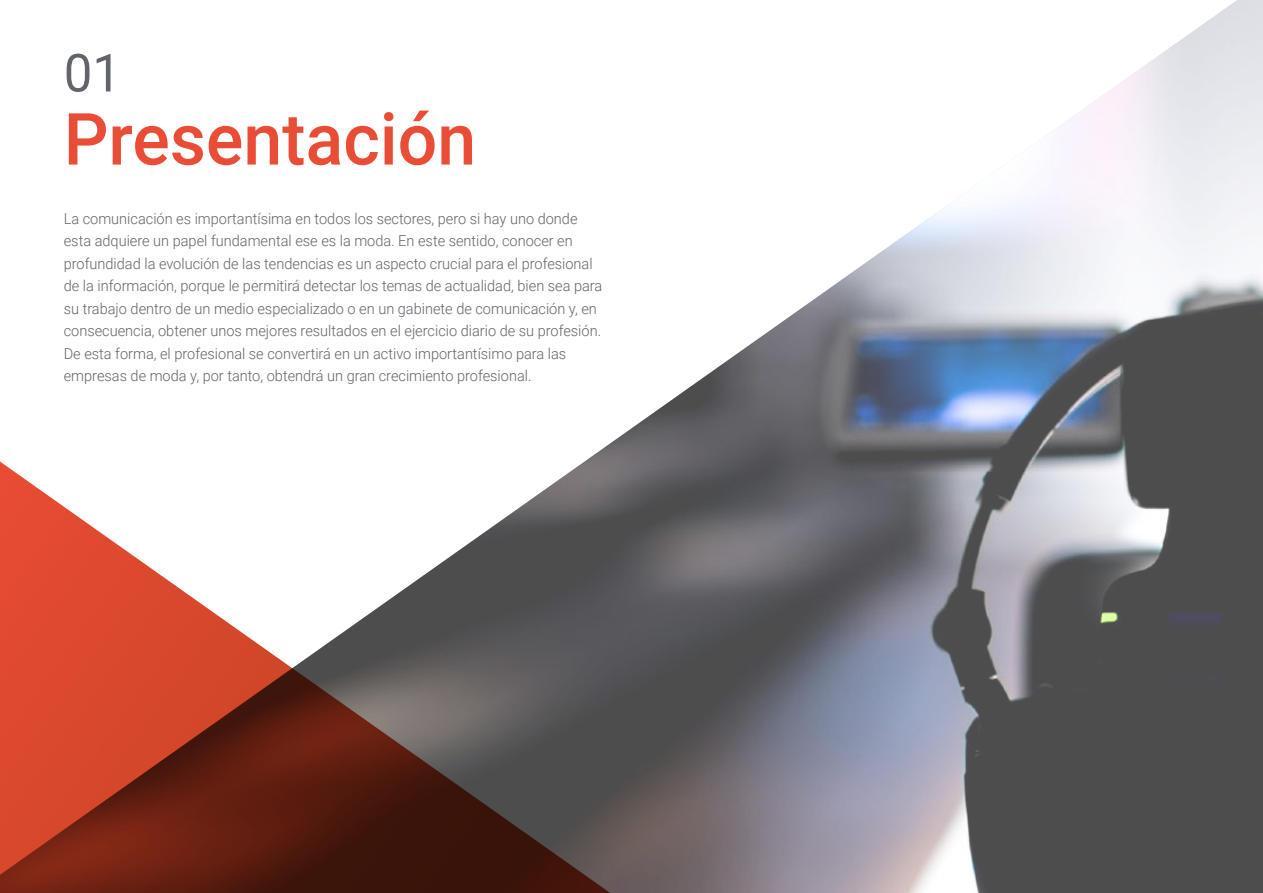
<style>
.page{position:relative;width:1263px;height:893px;background:#fff}
.page>*{position:absolute;margin:0;border:0;box-sizing:border-box;transform-origin:0 0}
.t1{font:500 72px "Roboto";color:#e94d35}
.t2{font:52.5px "Roboto";color:#61646a}
.t3{font:300 15px/22.5px "Roboto";color:#61646a}
</style>
<div class="page">
<img style="left:606px;top:0;width:657px;height:893px">
<svg style="left:0;top:446px;width:640px;height:447px"></svg>
<h2 class="t2" style="left:64px;top:36px;width:59px">01</h2>
<h1 class="t1" style="left:64px;top:89px;width:414px">Presentación</h1>
<p class="t3" style="left:64px;top:207px;width:540px">La comunicación es importantísima en todos los sectores, pero si hay uno donde esta adquiere un papel fundamental ese es la moda. En este sentido, conocer en profundidad la evolución de las tendencias es un aspecto crucial para el profesional de la información, porque le permitirá detectar los temas de actualidad, bien sea para su trabajo dentro de un medio especializado o en un gabinete de comunicación y, en consecuencia, obtener unos mejores resultados en el ejercicio diario de su profesión.<br>De esta forma, el profesional se convertirá en un activo importantísimo para las empresas de moda y, por tanto, obtendrá un gran crecimiento profesional.</p>
</div>
